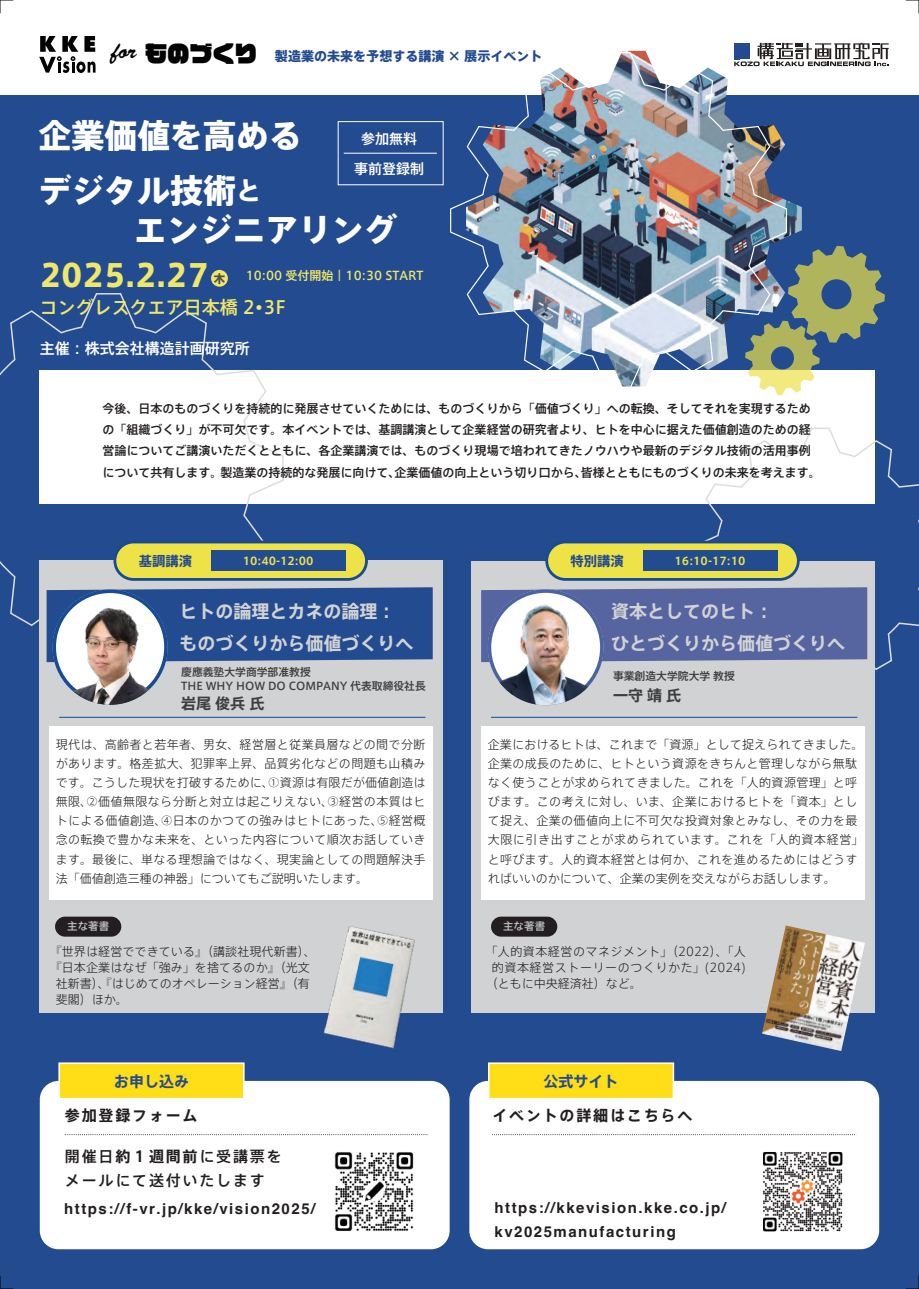
<style>
.page{position:relative;width:919px;height:1289px;background:#fff}
.page>*{position:absolute;margin:0;border:0;box-sizing:border-box;transform-origin:0 0}
.t1{font:800 33px/54.4px "Axis Std";color:#fff}
.t2{font:800 31.2px "Axis Std";color:#efe769}
.t3{font:22.5px "VDL Logo Jr Black Black";color:#030303}
.t4{font:700 18px/31.5px "Axis Std";color:#d1d2d4}
.t5{font:500 18px "Axis Std";color:#efe769}
.t6{font:700 15px/24px "Helvetica";letter-spacing:.1em;color:#231f20}
.t7{font:500 15px/24px "Axis Std";letter-spacing:.12em;color:#231f20}
.t8{font:700 15px "Axis Std";letter-spacing:.12em;color:#231f20}
.t9{font:500 15px "Axis Std";color:#fff}
.t10{font:700 15px "Axis Std";color:#234b90}
.t11{font:700 15px "Axis Std";color:#3e3e3f}
.t12{font:500 13.95px/29.7px "Axis Std";color:#fff;text-align:center}
.t13{font:700 13.35px "Axis Std";color:#234b90}
.t14{font:800 13.05px "Axis Std";color:#244b91}
.t15{font:300 12px/19.2px "Axis Std";letter-spacing:.03em;color:#231f20;text-align:justify}
.t16{font:500 12px/21.3px "Axis Std";color:#231f20}
.t17{font:300 12px "Axis Std";letter-spacing:.01em;color:#231f20}
.t18{font:300 12px "Axis Std";color:#231f20}
.t19{font:300 12px "Axis Std";letter-spacing:.05em;color:#231f20}
.t20{font:500 12px "Axis Std";color:#efe769}
.t21{font:800 11.4px "Axis Std";color:#4e4f51}
.t22{font:500 10.8px/14.1px "Axis Std";color:#3e3e3f}
.t23{font:700 10.8px "Axis Std";color:#ede247}
.t24{font:500 10.5px "Axis Std";color:#bcbdc0}
.s1{font-size:25.2px}
.s2{font-weight:700}
</style>
<div class="page">
<div style="left:0;top:96px;width:918px;height:1192px;background:#234b90"></div>
<div style="left:39px;top:370px;width:835px;height:134px;background:#fff"></div>
<svg style="left:0;top:293px;width:284px;height:351px"></svg>
<svg style="left:705px;top:427px;width:213px;height:256px"></svg>
<div style="left:469px;top:1080px;width:410px;height:169px;background:#fff;border-radius:19px"></div>
<div style="left:471px;top:560px;width:403px;height:452px;background:#d1d2d4"></div>
<div style="left:40px;top:560px;width:403px;height:452px;background:#d1d2d4"></div>
<div style="left:49px;top:726px;width:383px;height:173px;background:#fff"></div>
<svg style="left:734px;top:43px;width:154px;height:23px"></svg>
<svg style="left:39px;top:36px;width:56px;height:37px"></svg>
<div style="left:211px;top:270px;width:17px;height:17px;background:#efe769;border-radius:50%"></div>
<img style="left:788px;top:51px;width:13px;height:186px">
<svg style="left:762px;top:246px;width:122px;height:149px"></svg>
<img style="left:449px;top:51px;width:339px;height:338px">
<div style="left:338px;top:121px;width:105px;height:64px;border:1px solid #fff"></div>
<hr style="left:344px;top:153px;width:93px;height:1px;background:#fff">
<div style="left:40px;top:1080px;width:409px;height:169px;background:#fff;border-radius:19px"></div>
<div style="left:58px;top:1062px;width:186px;height:37px;background:#ffdd17;border:2px solid #fff"></div>
<svg style="left:65px;top:1134px;width:363px;height:1px"></svg>
<svg style="left:492px;top:1134px;width:363px;height:1px"></svg>
<div style="left:488px;top:1062px;width:186px;height:37px;background:#ffdd17;border:2px solid #fff"></div>
<div style="left:115px;top:542px;width:251px;height:37px;background:#ede247;border-radius:19px"></div>
<div style="left:113px;top:540px;width:255px;height:41px;border:3px solid #174b93;border-radius:19px"></div>
<div style="left:211px;top:550px;width:134px;height:21px;background:#234b90"></div>
<svg style="left:47px;top:587px;width:385px;height:92px"></svg>
<img style="left:57px;top:603px;width:101px;height:101px">
<hr style="left:59px;top:717px;width:366px;height:1px;background:#0d4da1">
<div style="left:546px;top:542px;width:252px;height:37px;background:#ede247;border-radius:19px"></div>
<div style="left:545px;top:540px;width:254px;height:41px;border:3px solid #174b93;border-radius:19px"></div>
<div style="left:643px;top:550px;width:134px;height:21px;background:#234b90"></div>
<hr style="left:491px;top:717px;width:366px;height:1px;background:#0d4da1">
<svg style="left:481px;top:587px;width:386px;height:96px"></svg>
<img style="left:499px;top:593px;width:92px;height:112px">
<div style="left:55px;top:916px;width:66px;height:20px;background:#231f20;border-radius:10px"></div>
<img style="left:311px;top:926px;width:121px;height:123px">
<div style="left:491px;top:916px;width:66px;height:20px;background:#231f20;border-radius:10px"></div>
<img style="left:761px;top:925px;width:103px;height:126px">
<div style="left:481px;top:726px;width:383px;height:173px;background:#fff"></div>
<img style="left:334px;top:1152px;width:80px;height:79px">
<img style="left:763px;top:1152px;width:80px;height:80px">
<svg style="left:0;top:1275px;width:13px;height:14px"></svg>
<svg style="left:0;top:0;width:13px;height:13px"></svg>
<svg style="left:905px;top:0;width:14px;height:13px"></svg>
<svg style="left:905px;top:1275px;width:14px;height:14px"></svg>
<h3 class="t3" style="left:112px;top:38px;width:147px"><sup>for</sup> ものづくり</h3>
<p class="t14" style="left:275px;top:46px;width:269px">製造業の未来を予想する講演 × 展示イベント</p>
<h1 class="t1" style="left:38px;top:107px;width:265px">企業価値を高めるデジタル技術<span class="s1">と</span></h1>
<p class="t12" style="left:354px;top:123px;width:71px">参加無料事前登録制</p>
<h1 class="t1" style="left:134px;top:200px;width:265px">エンジニアリング</h1>
<h2 class="t2" style="left:40px;top:251px;width:170px">2025.2.27</h2>
<p class="t21" style="left:214px;top:270px;width:13px">木</p>
<p class="t20" style="left:246px;top:267px;width:179px">10:00 受付開始｜10:30 START</p>
<h3 class="t5" style="left:40px;top:293px;width:247px">コングレスクエア日本橋 2•3F</h3>
<p class="t9" style="left:40px;top:337px;width:211px">主催：株式会社構造計画研究所</p>
<p class="t16" style="left:102px;top:397px;width:719px">今後、日本のものづくりを持続的に発展させていくためには、ものづくりから「価値づくり」への転換、そしてそれを実現するための「組織づくり」が不可欠です。本イベントでは、基調講演として企業経営の研究者より、ヒトを中心に据えた価値創造のための経営論についてご講演いただくとともに、各企業講演では、ものづくり現場で培われてきたノウハウや最新のデジタル技術の活用事例について共有します。製造業の持続的な発展に向けて、企業価値の向上という切り口から、皆様とともにものづくりの未来を考えます。</p>
<p class="t13" style="left:139px;top:551px;width:55px">基調講演</p>
<p class="t23" style="left:243px;top:552px;width:72px">10:40-12:00</p>
<h3 class="t4" style="left:179px;top:594px;width:235px">ヒトの論理とカネの論理：ものづくりから価値づくりへ</h3>
<p class="t22" style="left:181px;top:663px;width:246px">慶應義塾大学商学部准教授<br>THE WHY HOW DO COMPANY 代表取締役社長</p>
<p class="t11" style="left:181px;top:692px;width:85px">岩尾 俊兵 氏</p>
<p class="t15" style="left:56px;top:733px;width:371px">現代は、高齢者と若年者、男女、経営層と従業員層などの間で分断があります。格差拡大、犯罪率上昇、品質劣化などの問題も山積みです。こうした現状を打破するために、①資源は有限だが価値創造は無限、②価値無限なら分断と対立は起こりえない、③経営の本質はヒトによる価値創造、④日本のかつての強みはヒトにあった、⑤経営概念の転換で豊かな未来を、といった内容について順次お話していきます。最後に、単なる理想論ではなく、現実論としての問題解決手法「価値創造三種の神器」についてもご説明いたします。</p>
<p class="t24" style="left:67px;top:918px;width:43px">主な著書</p>
<p class="t17" style="left:50px;top:942px;width:267px">『世界は経営でできている』（講談社現代新書）、</p>
<p class="t17" style="left:50px;top:958px;width:261px">『日本企業はなぜ「強み」を捨てるのか』（光文</p>
<p class="t18" style="left:56px;top:974px;width:255px">社新書）、『はじめてのオペレーション経営』（有</p>
<p class="t15" style="left:56px;top:988px;width:74px">斐閣）ほか。</p>
<p class="t10" style="left:114px;top:1069px;width:76px">お申し込み</p>
<p class="t8" style="left:65px;top:1103px;width:134px">参加登録フォーム</p>
<p class="t7" style="left:65px;top:1143px;width:218px">開催日<span class="s2">約１週間前</span>に受講票をメールにて送付いたします</p>
<p class="t6" style="left:64px;top:1198px;width:252px">https://f-vr.jp/kke/vision2025/</p>
<p class="t13" style="left:570px;top:551px;width:55px">特別講演</p>
<p class="t23" style="left:674px;top:552px;width:72px">16:10-17:10</p>
<h3 class="t4" style="left:611px;top:594px;width:236px">資本としてのヒト：<br>ひとづくりから価値づくりへ</h3>
<p class="t22" style="left:613px;top:668px;width:123px">事業創造大学院大学 教授</p>
<p class="t11" style="left:613px;top:683px;width:70px">一守 靖 氏</p>
<p class="t15" style="left:487px;top:733px;width:377px;text-align:left">企業におけるヒトは、これまで「資源」として捉えられてきました。企業の成長のために、ヒトという資源をきちんと管理しながら無駄なく使うことが求められてきました。これを「人的資源管理」と呼びます。この考えに対し、いま、企業におけるヒトを「資本」として捉え、企業の価値向上に不可欠な投資対象とみなし、その力を最大限に引き出すことが求められています。これを「人的資本経営」と呼びます。人的資本経営とは何か、これを進めるためにはどうすればいいのかについて、企業の実例を交えながらお話しします。</p>
<p class="t24" style="left:503px;top:918px;width:43px">主な著書</p>
<p class="t15" style="left:486px;top:940px;width:261px">「人的資本経営のマネジメント」（2022）、「人</p>
<p class="t19" style="left:492px;top:958px;width:255px">的資本経営ストーリーのつくりかた」(2024)</p>
<p class="t18" style="left:486px;top:974px;width:157px">（ともに中央経済社）など。</p>
<p class="t10" style="left:543px;top:1069px;width:76px">公式サイト</p>
<p class="t8" style="left:492px;top:1103px;width:201px">イベントの詳細はこちらへ</p>
<p class="t6" style="left:494px;top:1197px;width:233px">https://kkevision.kke.co.jp/ kv2025manufacturing</p>
</div>
